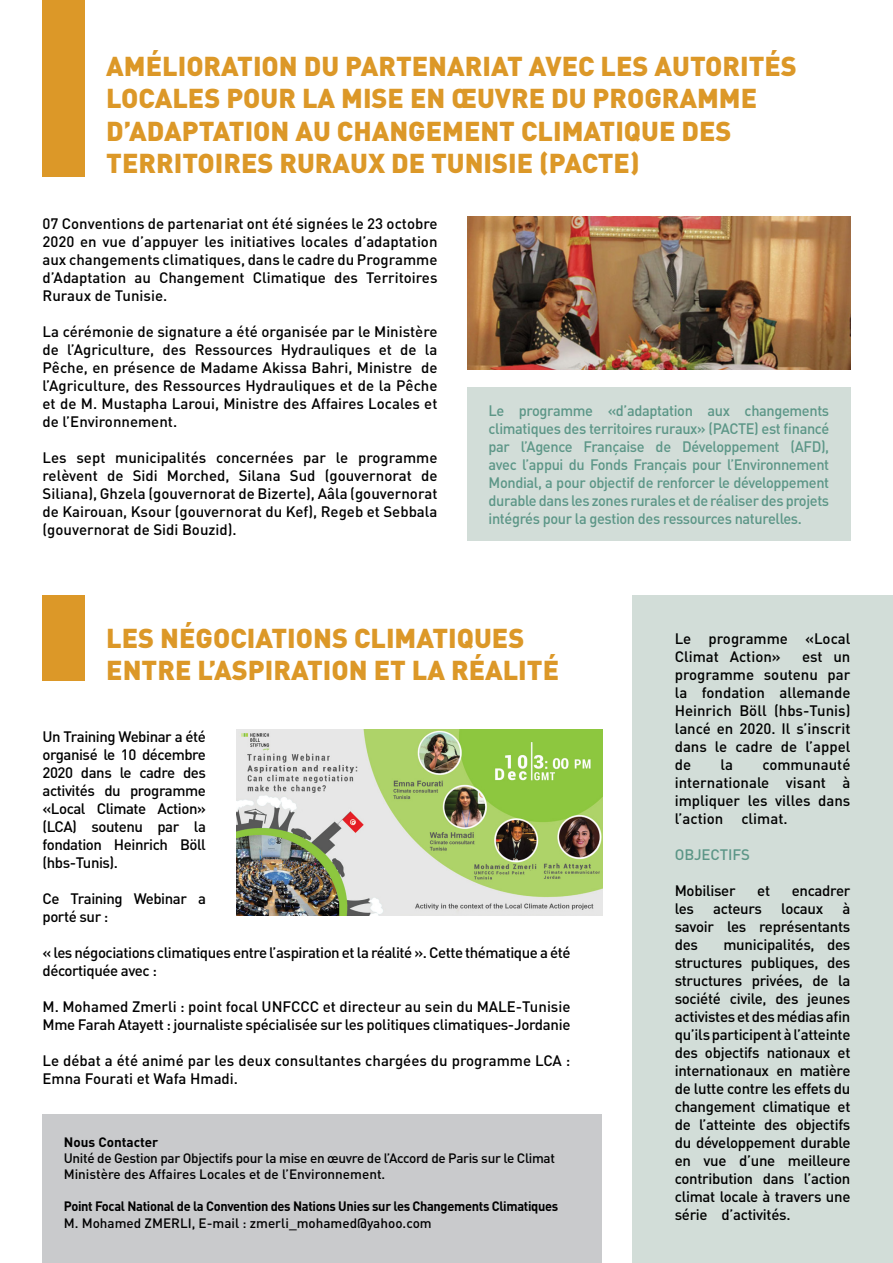
<style>
.page{position:relative;width:893px;height:1263px;background:#fff}
.page>*{position:absolute;margin:0;border:0;box-sizing:border-box;transform-origin:0 0}
.t1{font:900 27px/32.4px "DIN";color:#dc9828}
.t2{font:500 15px/18px "DIN";letter-spacing:-.015em;color:#000;text-align:justify}
.t3{font:500 15px/18px "DIN";letter-spacing:-.025em;color:#5c9687;text-align:justify}
.t4{font:500 15px "DIN";color:#5c9687}
.t5{font:500 13.5px/16.2px "DIN";letter-spacing:-.01em;color:#000}
.t6{font:700 13.5px "DIN";letter-spacing:-.025em;color:#000;scale:.95 1}
.t7{font:700 13.5px "DIN";color:#000}
</style>
<div class="page">
<div style="left:43px;top:1114px;width:559px;height:149px;background:#c9cacc"></div>
<img style="left:467px;top:217px;width:383px;height:153px">
<div style="left:43px;top:0;width:42px;height:176px;background:#dc9828"></div>
<div style="left:43px;top:595px;width:42px;height:85px;background:#dc9828"></div>
<div style="left:467px;top:387px;width:383px;height:153px;background:#d2ddd8"></div>
<img style="left:237px;top:729px;width:365px;height:186px">
<div style="left:632px;top:595px;width:261px;height:668px;background:#d2ddd8"></div>
<h1 class="t1" style="left:106px;top:48px;width:692px">AMÉLIORATION DU PARTENARIAT AVEC LES AUTORITÉS LOCALES POUR LA MISE EN ŒUVRE DU PROGRAMME D’ADAPTATION AU CHANGEMENT CLIMATIQUE DES TERRITOIRES RURAUX DE TUNISIE (PACTE)</h1>
<p class="t2" style="left:43px;top:214px;width:396px">07 Conventions de partenariat ont été signées le 23 octobre 2020 en vue d’appuyer les initiatives locales d’adaptation aux changements climatiques, dans le cadre du Programme d’Adaptation au Changement Climatique des Territoires Ruraux de Tunisie.</p>
<p class="t2" style="left:43px;top:322px;width:396px">La cérémonie de signature a été organisée par le Ministère de l’Agriculture, des Ressources Hydrauliques et de la Pêche, en présence de Madame Akissa Bahri, Ministre de l’Agriculture, des Ressources Hydrauliques et de la Pêche et de M. Mustapha Laroui, Ministre des Affaires Locales et de l’Environnement.</p>
<p class="t2" style="left:43px;top:448px;width:396px">Les sept municipalités concernées par le programme relèvent de Sidi Morched, Silana Sud (gouvernorat de Siliana), Ghzela (gouvernorat de Bizerte), Aâla (gouvernorat de Kairouan, Ksour (gouvernorat du Kef), Regeb et Sebbala (gouvernorat de Sidi Bouzid).</p>
<p class="t3" style="left:489px;top:401px;width:342px">Le programme «d’adaptation aux changements climatiques des territoires ruraux» (PACTE) est financé par l’Agence Française de Développement (AFD), avec l’appui du Fonds Français pour l’Environnement Mondial, a pour objectif de renforcer le développement durable dans les zones rurales et de réaliser des projets intégrés pour la gestion des ressources naturelles.</p>
<h1 class="t1" style="left:106px;top:620px;width:454px">LES NÉGOCIATIONS CLIMATIQUES<br>ENTRE L’ASPIRATION ET LA RÉALITÉ</h1>
<p class="t2" style="left:43px;top:727px;width:165px">Un Training Webinar a été organisé le 10 décembre 2020 dans le cadre des activités du programme «Local Climate Action» (LCA) soutenu par la fondation Heinrich Böll (hbs-Tunis).</p>
<p class="t2" style="left:43px;top:889px;width:165px">Ce Training Webinar a porté sur :</p>
<p class="t2" style="left:43px;top:943px;width:529px">« les négociations climatiques entre l’aspiration et la réalité ». Cette thématique a été décortiquée avec :</p>
<p class="t2" style="left:43px;top:997px;width:529px">M. Mohamed Zmerli : point focal UNFCCC et directeur au sein du MALE-Tunisie<br>Mme Farah Atayett : journaliste spécialisée sur les politiques climatiques-Jordanie</p>
<p class="t2" style="left:43px;top:1051px;width:529px">Le débat a été animé par les deux consultantes chargées du programme LCA :<br>Emna Fourati et Wafa Hmadi.</p>
<p class="t7" style="left:64px;top:1133px;width:96px">Nous Contacter</p>
<p class="t5" style="left:64px;top:1149px;width:493px">Unité de Gestion par Objectifs pour la mise en œuvre de l’Accord de Paris sur le Climat<br>Ministère des Affaires Locales et de l’Environnement.</p>
<p class="t6" style="left:64px;top:1198px;width:522px">Point Focal National de la Convention des Nations Unies sur les Changements Climatiques</p>
<p class="t5" style="left:64px;top:1214px;width:369px">M. Mohamed ZMERLI, E-mail : zmerli_mohamed@yahoo.com</p>
<p class="t2" style="left:675px;top:629px;width:177px">Le programme «Local<br>Climat Action»</p>
<p class="t2" style="left:675px;top:647px;width:177px;text-indent:127px">est un programme soutenu par la fondation allemande Heinrich Böll (hbs-Tunis) lancé en 2020. Il s’inscrit dans le cadre de l’appel de</p>
<p class="t2" style="left:675px;top:755px;width:177px;text-indent:88px">communauté internationale visant à impliquer les villes dans l’action climat.</p>
<p class="t4" style="left:675px;top:845px;width:77px">OBJECTIFS</p>
<p class="t2" style="left:675px;top:881px;width:62px">Mobiliser</p>
<p class="t2" style="left:757px;top:881px;width:14px">et</p>
<p class="t2" style="left:792px;top:881px;width:60px">encadrer</p>
<p class="t2" style="left:675px;top:899px;width:21px">les</p>
<p class="t2" style="left:713px;top:899px;width:51px">acteurs</p>
<p class="t2" style="left:781px;top:899px;width:44px">locaux</p>
<p class="t2" style="left:720px;top:755px;width:14px">la</p>
<p class="t2" style="left:675px;top:899px;width:177px;text-indent:168px">à savoir les représentants des</p>
<p class="t2" style="left:675px;top:935px;width:177px;text-indent:49px">municipalités, des structures publiques, des structures privées, de la société civile, des jeunes activistes et des médias afin qu’ils participent à l’atteinte des objectifs nationaux et internationaux en matière de lutte contre les effets du changement climatique et de l’atteinte des objectifs du développement durable en vue d’une meilleure contribution dans l’action climat locale à travers une série d’activités.</p>
</div>
